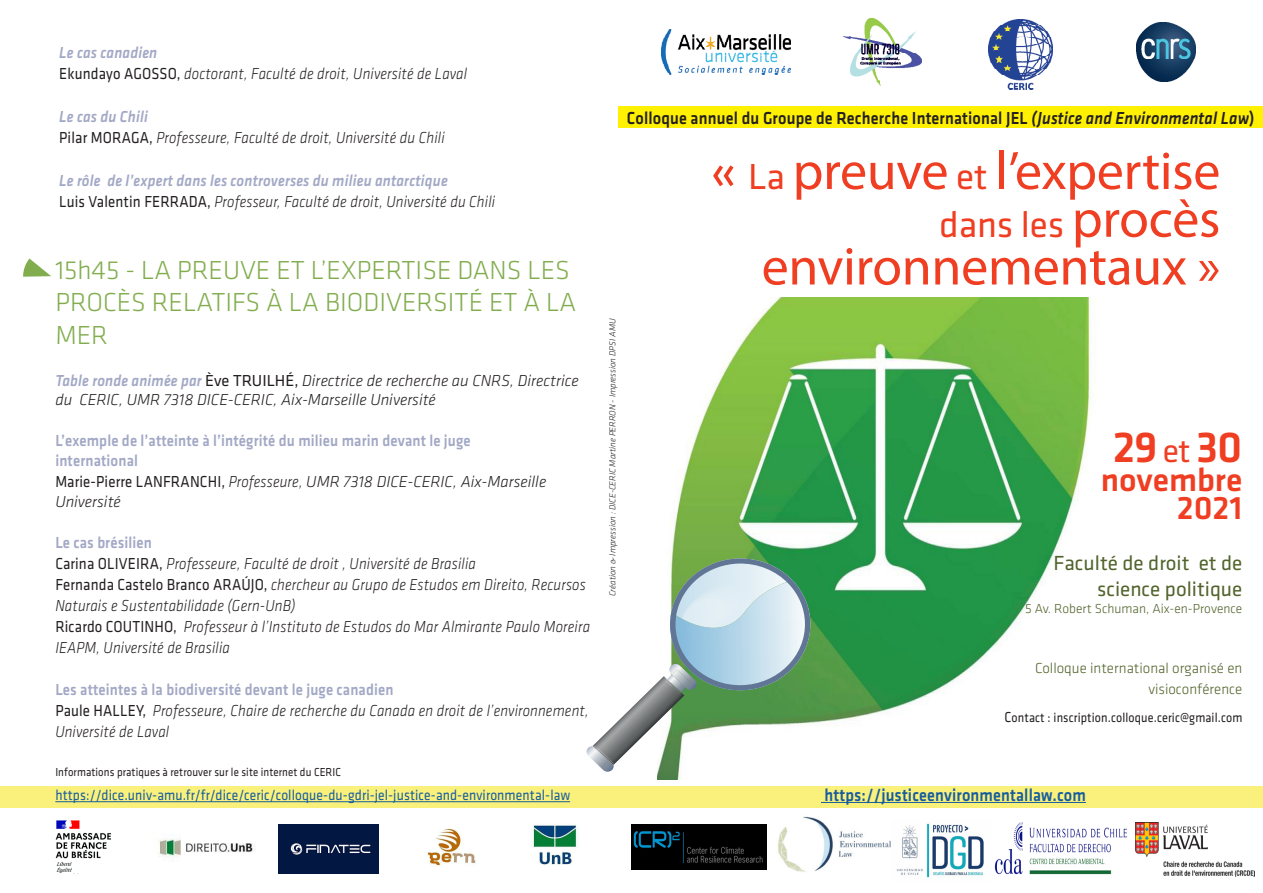
<style>
.page{position:relative;width:1263px;height:893px;background:#fff}
.page>*{position:absolute;margin:0;border:0;box-sizing:border-box;transform-origin:0 0}
.t1{font:54px "Myriad Pro";letter-spacing:-.005em;color:#ef3e22}
.t2{font:500 45px "Klavika Basic";color:#ef3e22}
.t3{font:37.5px "Klavika Basic";letter-spacing:-.005em;color:#ef3e22}
.t4{font:500 33.75px "Klavika Basic";color:#ef3e22}
.TITRE{font:300 27px/32.4px "Klavika Basic";color:#82ad4f}
.t5{font:21.15px/25.3px "Klavika Basic";color:#52642c;text-align:right}
.Intervention{font:500 18px "Klavika Basic";letter-spacing:.01em;color:#231f20;scale:.9 1}
.Intervention-2{font:500 18px "Klavika Basic";letter-spacing:.01em;color:#175d9e;scale:.9 1}
.TITRE-2{font:italic 300 16.5px/21px "Klavika Basic";letter-spacing:.01em;color:#231f20;scale:.9 1}
.TITRE-3{font:500 16.5px/20.5px "Klavika Basic";letter-spacing:.01em;color:#a2a8c5;scale:.9 1}
.TITRE-4{font:italic 500 16.5px/21px "Klavika Basic";letter-spacing:.01em;color:#a2a8c5;scale:.9 1}
.TITRE-5{font:italic 300 16.5px/19px "Klavika Basic";letter-spacing:.01em;color:#231f20}
.TITRE-6{font:15px "Klavika Basic";letter-spacing:.01em;color:#175d9e;scale:.9 1}
.Intervention-3{font:300 15px/21px "Klavika Basic";color:#52642c;text-align:right}
.Intervention-4{font:13.5px "Klavika Basic";letter-spacing:.01em;color:#231f20;scale:.9 1}
.t6{font:300 13.5px "Klavika Basic";color:#52642c}
.TITRE-7{font:12px "Klavika Basic";letter-spacing:.01em;color:#231f20;scale:.9 1}
.t7{font:italic 300 9px "Klavika Basic";color:#231f20}
.s1{font-weight:500;color:#a2a8c5}
.s2{font-weight:400;font-style:normal}
.s3{font-weight:400;font-style:normal;color:#231f20}
.s4{font-weight:300;color:#231f20}
.s5{font-weight:400;color:#231f20}
.s6{font-weight:300;font-style:italic;color:#231f20}
.s7{font-weight:500;font-style:normal;color:#a2a8c5}
.s8{font-style:italic}
.s9{font-family:"Klavika Basic"}
.s10{font-family:"Klavika Basic";font-size:37.5px}
.s11{font-family:"Myriad Pro";font-size:54px}
.s12{font-weight:400;font-size:33.75px}
.s13{font-size:15px}
</style>
<div class="page">
<img style="left:657px;top:298px;width:435px;height:482px">
<img style="left:661px;top:30px;width:130px;height:45px">
<img style="left:632px;top:825px;width:135px;height:44px">
<img style="left:1135px;top:822px;width:119px;height:54px">
<img style="left:988px;top:19px;width:65px;height:71px">
<img style="left:778px;top:816px;width:113px;height:56px">
<img style="left:994px;top:822px;width:134px;height:53px">
<img style="left:896px;top:823px;width:88px;height:55px">
<img style="left:1137px;top:23px;width:58px;height:58px">
<div style="left:619px;top:106px;width:644px;height:22px;background:#fff101"></div>
<div style="left:0;top:787px;width:1263px;height:21px;background:#faf17d"></div>
<hr style="left:55px;top:801px;width:515px;height:1px;background:#175d9e">
<svg style="left:23px;top:259px;width:28px;height:18px"></svg>
<hr style="left:821px;top:802px;width:265px;height:1px;background:#175d9e">
<img style="left:586px;top:746px;width:28px;height:26px">
<img style="left:593px;top:676px;width:91px;height:89px">
<img style="left:666px;top:679px;width:15px;height:14px">
<img style="left:593px;top:746px;width:21px;height:19px">
<svg style="left:668px;top:557px;width:144px;height:135px;background:#a6c6c2"></svg>
<img style="left:843px;top:18px;width:78px;height:68px">
<img style="left:55px;top:820px;width:57px;height:53px">
<img style="left:158px;top:834px;width:97px;height:28px">
<img style="left:279px;top:825px;width:99px;height:48px">
<img style="left:427px;top:828px;width:49px;height:38px">
<img style="left:533px;top:825px;width:46px;height:40px">
<p class="TITRE-2" style="left:59px;top:42px;width:455px"><span class="s1">Le cas canadien<br></span><span class="s2">Ekundayo AGOSSO,</span> doctorant, Faculté de droit, Université de Laval</p>
<p class="TITRE-2" style="left:59px;top:106px;width:430px"><span class="s1">Le cas du Chili<br></span><span class="s2">Pilar MORAGA,</span> Professeure, Faculté de droit, Université du Chili</p>
<p class="TITRE-4" style="left:59px;top:169px;width:486px">Le rôle de l’expert dans les controverses du milieu antarctique<br><span class="s3">Luis Valentin FERRADA,</span> <span class="s4">Professeur, Faculté de droit, Université du Chili</span></p>
<p class="TITRE" style="left:55px;top:253px;width:522px">15h45 - LA PREUVE ET L’EXPERTISE DANS LES<br>PROCÈS RELATIFS À LA BIODIVERSITÉ ET À LA<br>MER</p>
<p class="TITRE-5" style="left:55px;top:370px;width:525px"><span class="s1">Table ronde animée par</span> <span class="s2">Ève TRUILHÉ,</span> Directrice de recherche au CNRS, Directrice du CERIC, UMR 7318 DICE-CERIC, Aix-Marseille Université</p>
<p class="TITRE-3" style="left:55px;top:429px;width:547px">L’exemple de l’atteinte à l’intégrité du milieu marin devant le juge international<br><span class="s5">Marie-Pierre LANFRANCHI,</span> <span class="s6">Professeure, UMR 7318 DICE-CERIC, Aix-Marseille Université</span></p>
<p class="TITRE-2" style="left:55px;top:532px;width:596px"><span class="s7">Le cas brésilien<br></span><span class="s2">Carina OLIVEIRA,</span> Professeure, Faculté de droit , Université de Brasilia<br><span class="s2">Fernanda Castelo Branco ARAÚJO,</span> chercheur au Grupo de Estudos em Direito, Recursos Naturais e Sustentabilidade (Gern-UnB)<br><span class="s2">Ricardo COUTINHO,</span> Professeur à l’Instituto de Estudos do Mar Almirante Paulo Moreira IEAPM, Université de Brasilia</p>
<p class="TITRE-2" style="left:55px;top:679px;width:594px"><span class="s7">Les atteintes à la biodiversité devant le juge canadien<br></span><span class="s2">Paule HALLEY,</span> Professeure, Chaire de recherche du Canada en droit de l’environnement,<br>Université de Laval</p>
<p class="TITRE-7" style="left:55px;top:764px;width:319px">Informations pratiques à retrouver sur le site internet du CERIC</p>
<p class="Intervention" style="left:627px;top:106px;width:699px">Colloque annuel du Groupe de Recherche International JEL <span class="s8">(Justice and Environmental Law</span>)</p>
<p class="t1" style="left:711px;top:138px;width:511px"><span class="s9">«</span> <span class="s10">La</span> preuve <span class="s10">et</span> l’expertise</p>
<p class="t3" style="left:939px;top:200px;width:283px">dans les <span class="s11">procès</span></p>
<p class="t1" style="left:762px;top:233px;width:460px">environnementaux »</p>
<p class="t7" style="left:607px;top:596px;width:279px;rotate:-90deg">Création &amp; Impression : DICE-CERIC Martine PERRON - Impression DPSI AMU</p>
<p class="t2" style="left:1113px;top:416px;width:131px">29 <span class="s12">et</span> 30</p>
<p class="t4" style="left:1101px;top:457px;width:143px">novembre</p>
<p class="t4" style="left:1177px;top:485px;width:67px">2021</p>
<p class="t5" style="left:1053px;top:550px;width:190px">Faculté de droit et de science politique</p>
<p class="t6" style="left:1025px;top:601px;width:219px">5 Av. Robert Schuman, Aix-en-Provence</p>
<p class="Intervention-3" style="left:1035px;top:657px;width:209px">Colloque international organisé en visioconférence</p>
<p class="Intervention-4" style="left:1004px;top:709px;width:266px"><span class="s13">C</span>ontact : inscription.colloque.ceric@gmail.com</p>
<p class="TITRE-6" style="left:55px;top:785px;width:573px">https://dice.univ-amu.fr/fr/dice/ceric/colloque-du-gdri-jel-justice-and-environmental-law</p>
<p class="Intervention-2" style="left:824px;top:782px;width:292px">https://justiceenvironmentallaw.com</p>
</div>
